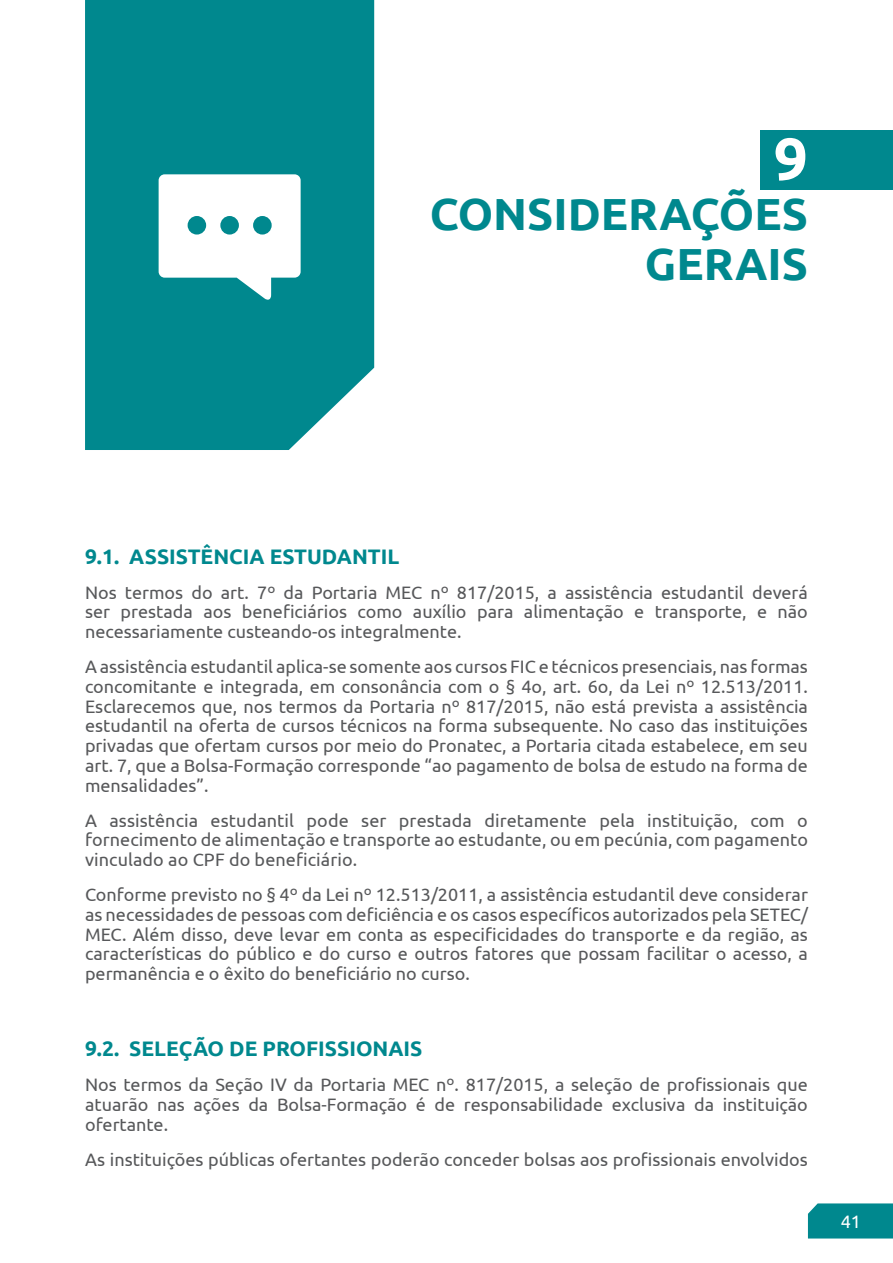
<style>
.page{position:relative;width:893px;height:1263px;background:#fff}
.page>*{position:absolute;margin:0;border:0;box-sizing:border-box;transform-origin:0 0}
.t1{font:700 60px "Ubuntu";color:#fff}
.t2{font:700 45px/49.5px "Ubuntu";color:#00888e;text-align:right}
.t3{font:700 21px "Ubuntu";color:#00888e}
.t4{font:18px/19.8px "Ubuntu";color:#57585a;text-align:justify}
.t5{font:18px "Ubuntu";color:#fff}
</style>
<div class="page">
<div style="left:808px;top:1203px;width:85px;height:35px;background:#00888e"></div>
<div style="left:760px;top:130px;width:132px;height:60px;background:#00888e"></div>
<div style="left:85px;top:0;width:289px;height:450px;background:#00888e"></div>
<svg style="left:159px;top:174px;width:142px;height:127px"></svg>
<h1 class="t1" style="left:774px;top:123px;width:36px">9</h1>
<h2 class="t2" style="left:430px;top:189px;width:380px">CONSIDERAÇÕES<br>GERAIS</h2>
<p class="t3" style="left:85px;top:544px;width:316px">9.1. ASSISTÊNCIA ESTUDANTIL</p>
<p class="t4" style="left:85px;top:582px;width:724px">Nos termos do art. 7º da Portaria MEC nº 817/2015, a assistência estudantil deverá ser prestada aos beneficiários como auxílio para alimentação e transporte, e não necessariamente custeando-os integralmente.</p>
<p class="t4" style="left:85px;top:656px;width:724px">A assistência estudantil aplica-se somente aos cursos FIC e técnicos presenciais, nas formas concomitante e integrada, em consonância com o § 4o, art. 6o, da Lei nº 12.513/2011.<br>Esclarecemos que, nos termos da Portaria nº 817/2015, não está prevista a assistência estudantil na oferta de cursos técnicos na forma subsequente. No caso das instituições privadas que ofertam cursos por meio do Pronatec, a Portaria citada estabelece, em seu art. 7, que a Bolsa-Formação corresponde “ao pagamento de bolsa de estudo na forma de mensalidades”.</p>
<p class="t4" style="left:85px;top:810px;width:724px">A assistência estudantil pode ser prestada diretamente pela instituição, com o fornecimento de alimentação e transporte ao estudante, ou em pecúnia, com pagamento vinculado ao CPF do beneficiário.</p>
<p class="t4" style="left:85px;top:884px;width:724px">Conforme previsto no § 4º da Lei nº 12.513/2011, a assistência estudantil deve considerar as necessidades de pessoas com deficiência e os casos específicos autorizados pela SETEC/ MEC. Além disso, deve levar em conta as especificidades do transporte e da região, as características do público e do curso e outros fatores que possam facilitar o acesso, a permanência e o êxito do beneficiário no curso.</p>
<p class="t3" style="left:85px;top:1036px;width:339px">9.2. SELEÇÃO DE PROFISSIONAIS</p>
<p class="t4" style="left:85px;top:1074px;width:724px">Nos termos da Seção IV da Portaria MEC nº. 817/2015, a seleção de profissionais que atuarão nas ações da Bolsa-Formação é de responsabilidade exclusiva da instituição ofertante.</p>
<p class="t4" style="left:85px;top:1149px;width:724px">As instituições públicas ofertantes poderão conceder bolsas aos profissionais envolvidos</p>
<p class="t5" style="left:841px;top:1210px;width:22px">41</p>
</div>
